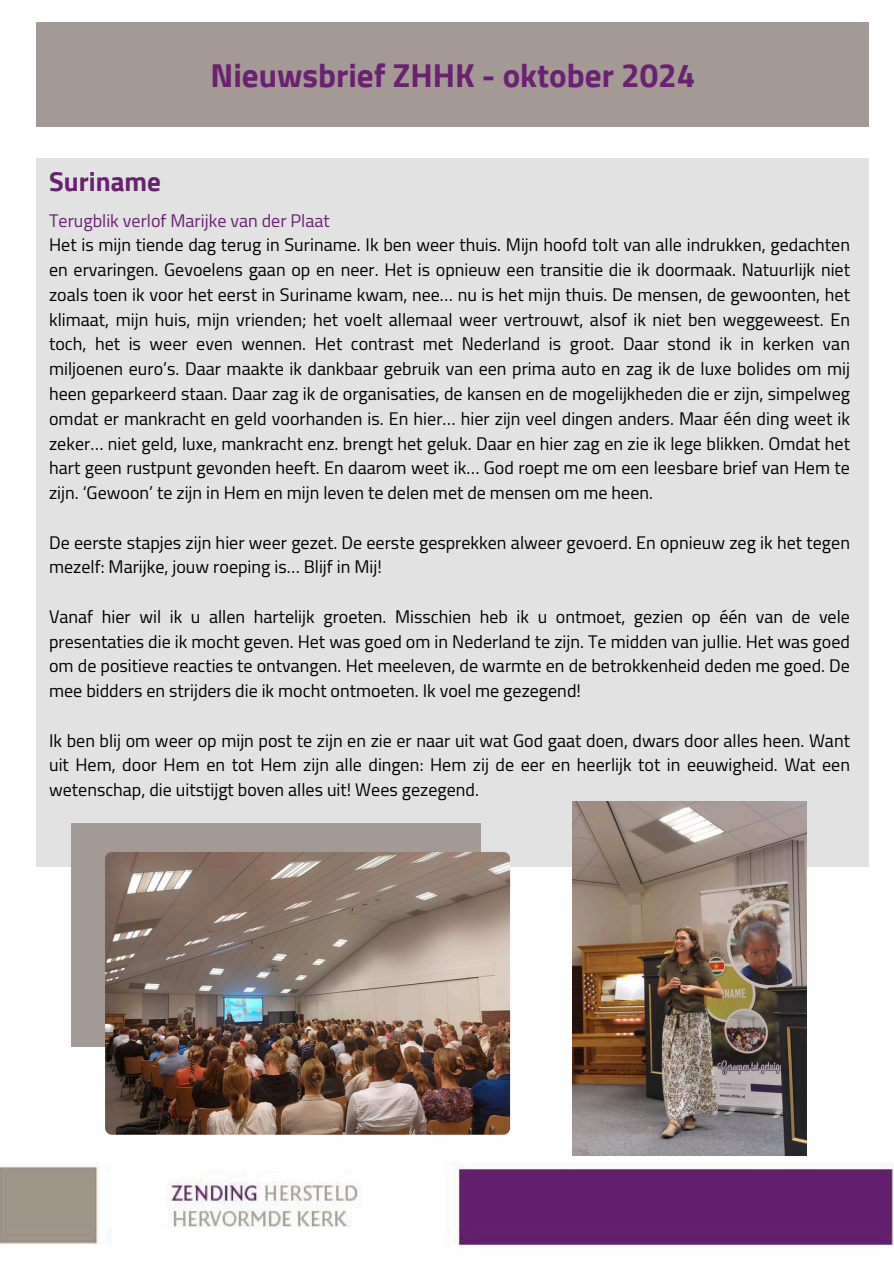
<style>
.page{position:relative;width:894px;height:1264px;background:#fff}
.page>*{position:absolute;margin:0;border:0;box-sizing:border-box;transform-origin:0 0}
.t1{font:700 33px "Cairo";color:#692172}
.t2{font:700 27px "Cairo";color:#692172}
.t3{font:18px/24.8px "Cairo";color:#000;text-align:justify}
.t4{font:18px "Cairo";color:#692172}
</style>
<div class="page">
<div style="left:36px;top:158px;width:833px;height:708px;background:#e2e2e2"></div>
<div style="left:36px;top:22px;width:833px;height:105px;background:#a49a95"></div>
<img style="left:0;top:1163px;width:893px;height:83px">
<div style="left:71px;top:823px;width:410px;height:224px;background:#a49a95"></div>
<img style="left:105px;top:852px;width:405px;height:282px;border-radius:7px">
<img style="left:572px;top:802px;width:233px;height:353px">
<p class="t2" style="left:49px;top:166px;width:113px">Suriname</p>
<p class="t1" style="left:210px;top:56px;width:486px">Nieuwsbrief ZHHK - oktober 2024</p>
<h2 class="t4" style="left:49px;top:210px;width:282px">Terugblik verlof Marijke van der Plaat</h2>
<p class="t3" style="left:49px;top:233px;width:802px">Het is mijn tiende dag terug in Suriname. Ik ben weer thuis. Mijn hoofd tolt van alle indrukken, gedachten en ervaringen. Gevoelens gaan op en neer. Het is opnieuw een transitie die ik doormaak. Natuurlijk niet zoals toen ik voor het eerst in Suriname kwam, nee… nu is het mijn thuis. De mensen, de gewoonten, het klimaat, mijn huis, mijn vrienden; het voelt allemaal weer vertrouwt, alsof ik niet ben weggeweest. En toch, het is weer even wennen. Het contrast met Nederland is groot. Daar stond ik in kerken van miljoenen euro’s. Daar maakte ik dankbaar gebruik van een prima auto en zag ik de luxe bolides om mij heen geparkeerd staan. Daar zag ik de organisaties, de kansen en de mogelijkheden die er zijn, simpelweg omdat er mankracht en geld voorhanden is. En hier… hier zijn veel dingen anders. Maar één ding weet ik zeker… niet geld, luxe, mankracht enz. brengt het geluk. Daar en hier zag en zie ik lege blikken. Omdat het hart geen rustpunt gevonden heeft. En daarom weet ik… God roept me om een leesbare brief van Hem te zijn. ‘Gewoon’ te zijn in Hem en mijn leven te delen met de mensen om me heen.</p>
<p class="t3" style="left:49px;top:530px;width:802px">De eerste stapjes zijn hier weer gezet. De eerste gesprekken alweer gevoerd. En opnieuw zeg ik het tegen mezelf: Marijke, jouw roeping is… Blijf in Mij!</p>
<p class="t3" style="left:49px;top:604px;width:802px">Vanaf hier wil ik u allen hartelijk groeten. Misschien heb ik u ontmoet, gezien op één van de vele presentaties die ik mocht geven. Het was goed om in Nederland te zijn. Te midden van jullie. Het was goed om de positieve reacties te ontvangen. Het meeleven, de warmte en de betrokkenheid deden me goed. De mee bidders en strijders die ik mocht ontmoeten. Ik voel me gezegend!</p>
<p class="t3" style="left:49px;top:728px;width:802px">Ik ben blij om weer op mijn post te zijn en zie er naar uit wat God gaat doen, dwars door alles heen. Want uit Hem, door Hem en tot Hem zijn alle dingen: Hem zij de eer en heerlijk tot in eeuwigheid. Wat een wetenschap, die uitstijgt boven alles uit! Wees gezegend.</p>
</div>
